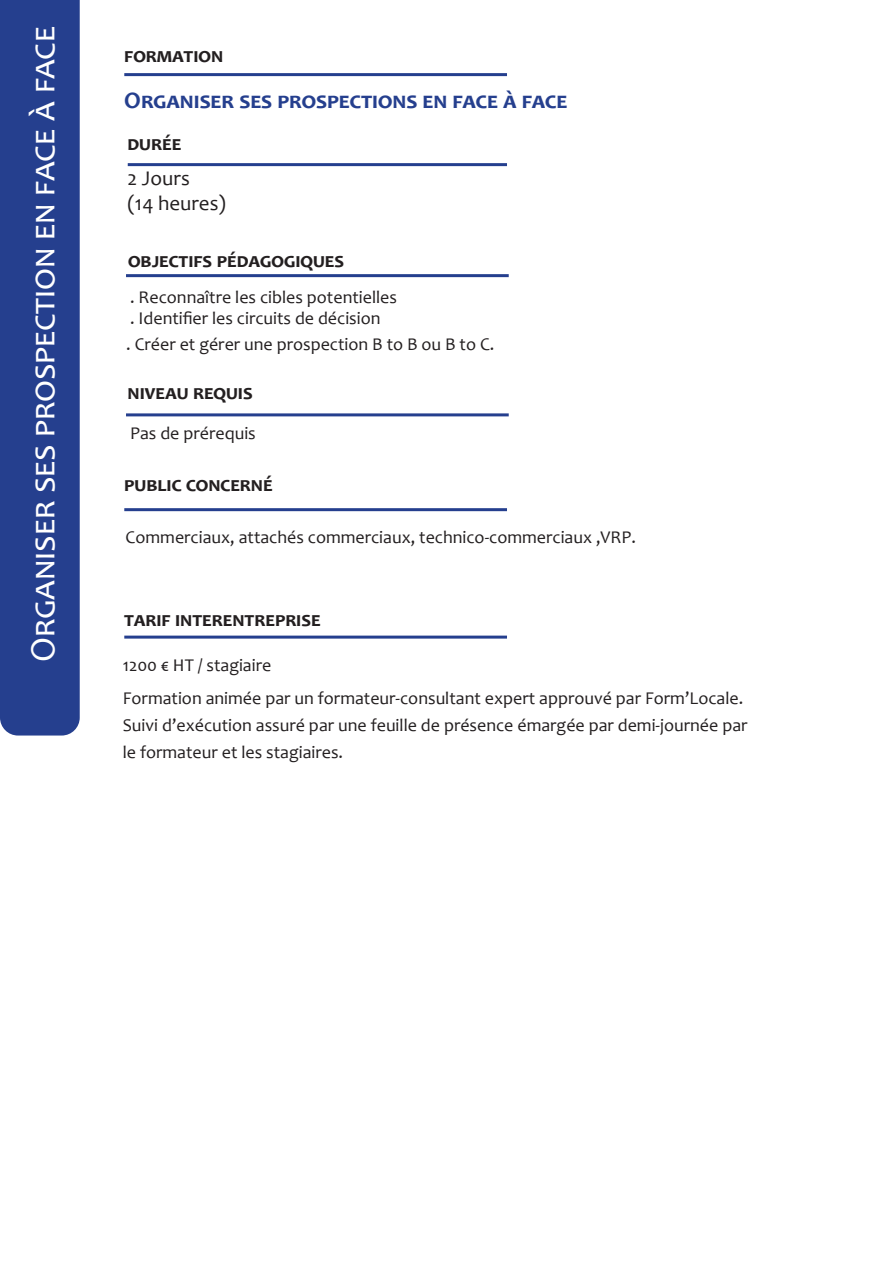
<style>
.page{position:relative;width:893px;height:1263px;background:#fff}
.page>*{position:absolute;margin:0;border:0;box-sizing:border-box;transform-origin:0 0}
.t1{font:35.7px "Candara";color:#fff}
.t2{font:700 23.7px "Candara";color:#253f8e}
.t3{font:700 21px "Candara";color:#231f20}
.t4{font:21px "Candara";color:#231f20}
.t5{font:18px "Candara";color:#231f20}
.s1{font-weight:400;color:#fff}
</style>
<div class="page">
<hr style="left:124px;top:73px;width:383px;height:3px;background:#253f8e">
<hr style="left:128px;top:163px;width:379px;height:3px;background:#253f8e">
<hr style="left:126px;top:413px;width:383px;height:3px;background:#253f8e">
<hr style="left:124px;top:508px;width:383px;height:3px;background:#253f8e">
<hr style="left:126px;top:274px;width:383px;height:3px;background:#253f8e">
<div style="left:0;top:0;width:80px;height:735px;background:#253f8e"></div>
<hr style="left:124px;top:636px;width:383px;height:3px;background:#253f8e">
<p class="t1" style="left:20px;top:662px;width:637px;rotate:-90deg">Organiser ses prospection en face à face</p>
<p class="t3" style="left:124px;top:42px;width:100px">formation</p>
<p class="t2" style="left:124px;top:86px;width:503px">Organiser ses prospections en face à face <span class="s1">place</span></p>
<p class="t3" style="left:128px;top:130px;width:55px">durée</p>
<p class="t4" style="left:128px;top:165px;width:64px">2 Jours</p>
<p class="t4" style="left:128px;top:190px;width:100px">(14 heures)</p>
<p class="t3" style="left:128px;top:247px;width:218px">objectifs pédagogiques</p>
<p class="t5" style="left:130px;top:286px;width:268px">. Reconnaître les cibles potentielles</p>
<p class="t5" style="left:130px;top:307px;width:252px">. Identifier les circuits de décision</p>
<p class="t5" style="left:126px;top:332px;width:370px">. Créer et gérer une prospection B to B ou B to C.</p>
<p class="t3" style="left:128px;top:379px;width:127px">niveau requis</p>
<p class="t5" style="left:130px;top:422px;width:127px">Pas de prérequis</p>
<p class="t3" style="left:124px;top:471px;width:150px">public concerné</p>
<p class="t5" style="left:126px;top:526px;width:512px">Commerciaux, attachés commerciaux, technico-commerciaux ,VRP.</p>
<p class="t3" style="left:124px;top:605px;width:198px">tarif interentreprise</p>
<p class="t5" style="left:123px;top:654px;width:150px">1200 € HT / stagiaire</p>
<p class="t5" style="left:123px;top:687px;width:622px">Formation animée par un formateur-consultant expert approuvé par Form’Locale.</p>
<p class="t5" style="left:123px;top:714px;width:626px">Suivi d’exécution assuré par une feuille de présence émargée par demi-journée par</p>
<p class="t5" style="left:123px;top:741px;width:222px">le formateur et les stagiaires.</p>
</div>
